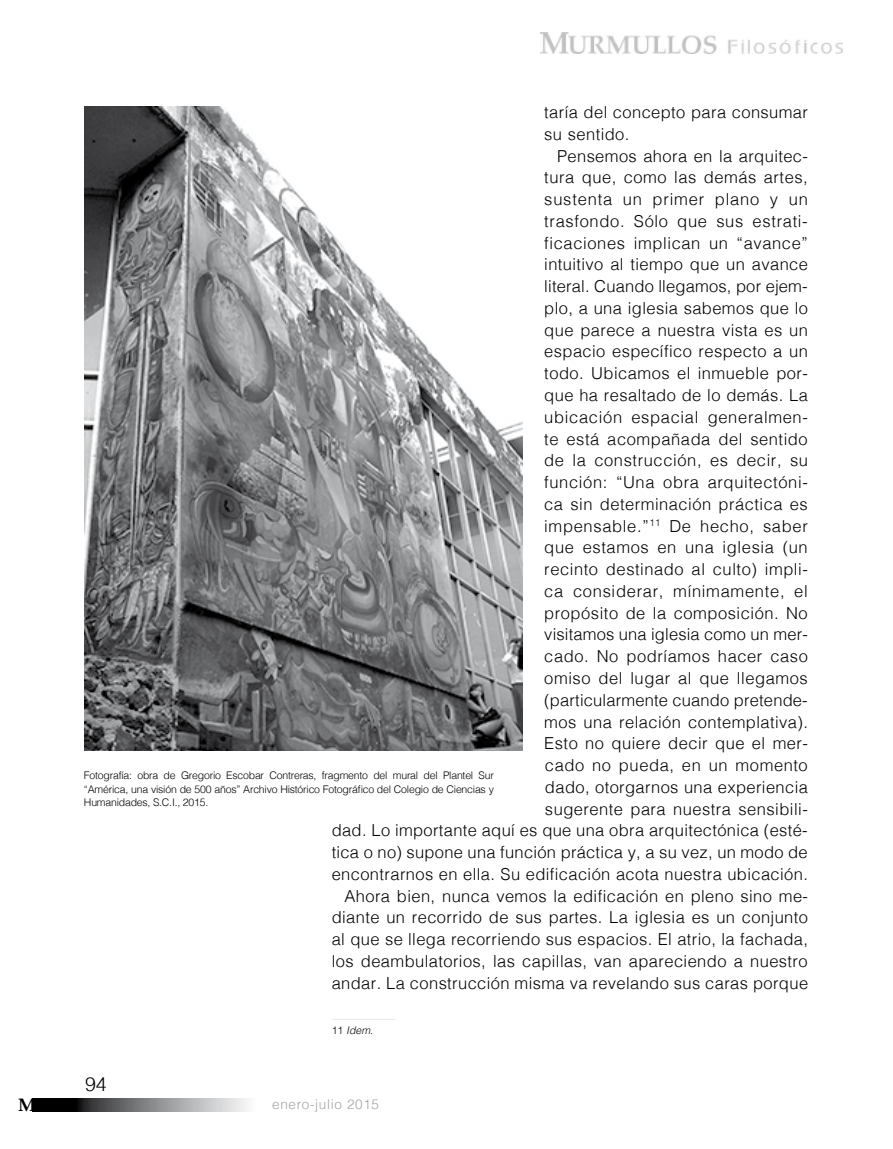
<style>
.page{position:relative;width:893px;height:1149px;background:#fff}
.page>*{position:absolute;margin:0;border:0;box-sizing:border-box;transform-origin:0 0}
.t1{font:300 19.5px "Helvetica";color:#000}
.t2{font:700 18px "Palatino Linotype";color:#000}
.t3{font:300 16.5px/21.8px "Helvetica";letter-spacing:.025em;color:#000}
.t4{font:300 13.5px "Helvetica";letter-spacing:.05em;color:#a1a2a4}
.t5{font:300 10.5px/13.5px "Helvetica";letter-spacing:-.02em;color:#000;text-align:justify}
.t6{font:italic 300 10.5px "Helvetica";color:#000}
.s1{font-style:normal}
</style>
<div class="page">
<img style="left:540px;top:32px;width:302px;height:22px">
<svg style="left:33px;top:1098px;width:214px;height:12px;background:#737374"></svg>
<hr style="left:332px;top:1018px;width:63px;height:1px;background:#eceded">
<img style="left:84px;top:107px;width:438px;height:643px">
<p class="t3" style="left:544px;top:100px;width:265px">taría del concepto para consumar su sentido.</p>
<p class="t3" style="left:332px;top:144px;width:478px;text-align:right">Pensemos ahora en la arquitec-<br>tura que, como las demás artes,<br>sustenta un primer plano y un<br>trasfondo. Sólo que sus estrati-<br>ficaciones implican un “avance”<br>intuitivo al tiempo que un avance<br>literal. Cuando llegamos, por ejem-<br>plo, a una iglesia sabemos que lo<br>que parece a nuestra vista es un<br>espacio específico respecto a un<br>todo. Ubicamos el inmueble por-<br>que ha resaltado de lo demás. La<br>ubicación espacial generalmen-<br>te está acompañada del sentido<br>de la construcción, es decir, su<br>función: “Una obra arquitectóni-<br>ca sin determinación práctica es<br>impensable.”<sup>11</sup> De hecho, saber<br>que estamos en una iglesia (un<br>recinto destinado al culto) impli-<br>ca considerar, mínimamente, el<br>propósito de la composición. No<br>visitamos una iglesia como un mer-<br>cado. No podríamos hacer caso<br>omiso del lugar al que llegamos<br>(particularmente cuando pretende-<br>mos una relación contemplativa).<br>Esto no quiere decir que el mer-<br>cado no pueda, en un momento<br>dado, otorgarnos una experiencia<br>sugerente para nuestra sensibili-<br>dad. Lo importante aquí es que una obra arquitectónica (esté&shy;tica o no) supone una función práctica y, a su vez, un modo de encontrarnos en ella. Su edificación acota nuestra ubicación.<br>Ahora bien, nunca vemos la edificación en pleno sino me&shy;diante un recorrido de sus partes. La iglesia es un conjunto al que se llega recorriendo sus espacios. El atrio, la fachada, los deambulatorios, las capillas, van apareciendo a nuestro andar. La construcción misma va revelando sus caras porque</p>
<p class="t6" style="left:332px;top:1020px;width:43px"><span class="s1">11</span> Idem<span class="s1">.</span></p>
<p class="t5" style="left:84px;top:768px;width:411px">Fotografía: obra de Gregorio Escobar Contreras, fragmento del mural del Plantel Sur “América, una visión de 500 años” Archivo Histórico Fotográfico del Colegio de Ciencias y Humanidades, S.C.I., 2015.</p>
<p class="t1" style="left:85px;top:1066px;width:23px">94</p>
<p class="t2" style="left:18px;top:1091px;width:19px">M</p>
<p class="t4" style="left:272px;top:1092px;width:108px">enero-julio 2015</p>
</div>
